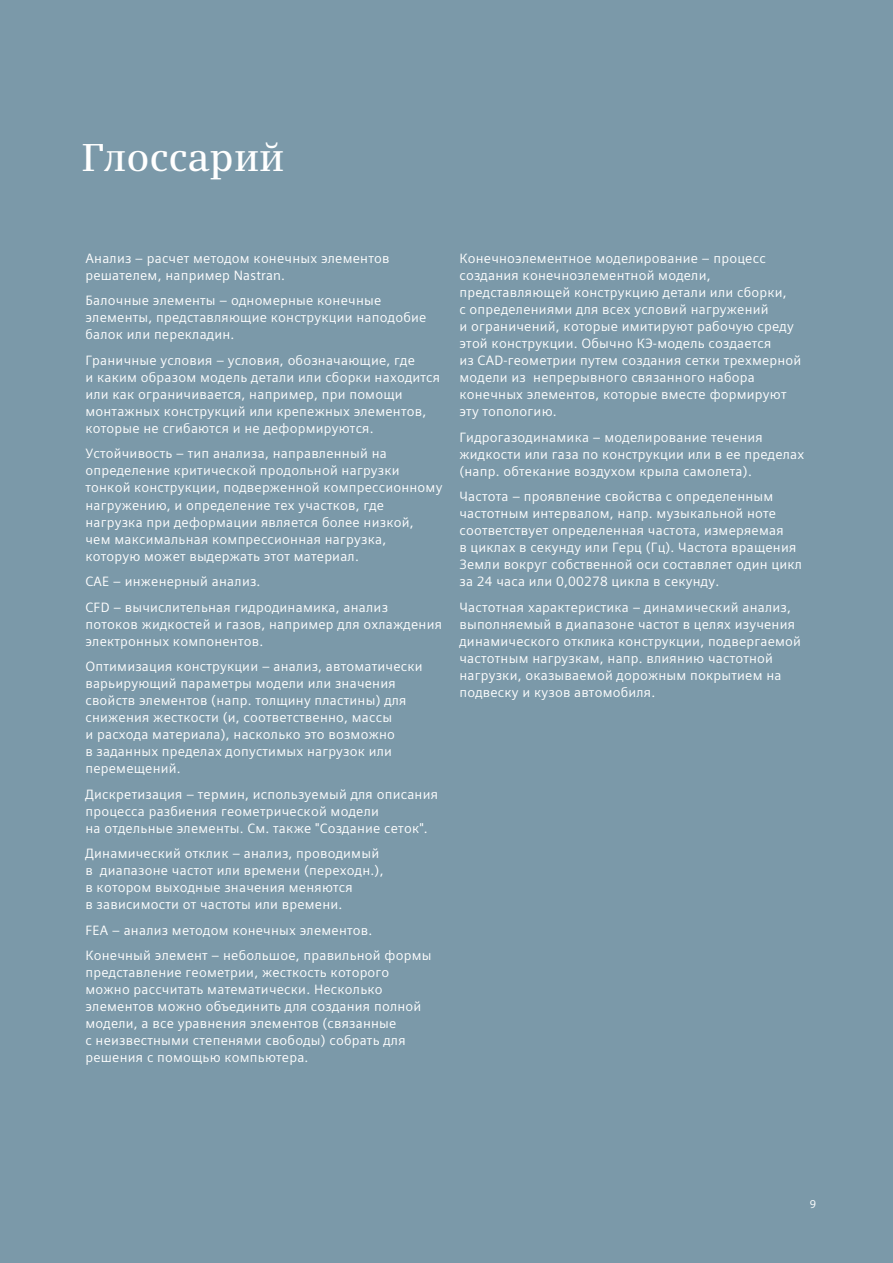
<style>
.page{position:relative;width:893px;height:1263px;background:#7b99a9}
.page>*{position:absolute;margin:0;border:0;box-sizing:border-box;transform-origin:0 0}
._01_headline_26pt{font:600 39px "Siemens Serif";color:#fff}
._04__Copy___9pt_4mm{font:13.5px/17px "Siemens Sans Global";letter-spacing:.015em;color:#fff}
._04__Marginals_7_5pt{font:11.25px "Siemens Sans Global";color:#fff}
</style>
<div class="page">
<p class="_01_headline_26pt" style="left:82px;top:135px;width:204px">Глоссарий</p>
<p class="_04__Copy___9pt_4mm" style="left:85px;top:250px;width:305px">Анализ – расчет методом конечных элементов решателем, например Nastran.</p>
<p class="_04__Copy___9pt_4mm" style="left:85px;top:292px;width:342px">Балочные элементы – одномерные конечные элементы, представляющие конструкции наподобие балок или перекладин.</p>
<p class="_04__Copy___9pt_4mm" style="left:85px;top:352px;width:356px">Граничные условия – условия, обозначающие, где<br>и каким образом модель детали или сборки находится или как ограничивается, например, при помощи монтажных конструкций или крепежных элементов, которые не сгибаются и не деформируются.</p>
<p class="_04__Copy___9pt_4mm" style="left:85px;top:445px;width:358px">Устойчивость – тип анализа, направленный на определение критической продольной нагрузки тонкой конструкции, подверженной компрессионному нагружению, и определение тех участков, где нагрузка при деформации является более низкой,<br>чем максимальная компрессионная нагрузка, которую может выдержать этот материал.</p>
<p class="_04__Copy___9pt_4mm" style="left:85px;top:573px;width:177px">CAE – инженерный анализ.</p>
<p class="_04__Copy___9pt_4mm" style="left:85px;top:598px;width:358px">CFD – вычислительная гидродинамика, анализ потоков жидкостей и газов, например для охлаждения электронных компонентов.</p>
<p class="_04__Copy___9pt_4mm" style="left:85px;top:658px;width:339px">Оптимизация конструкции – анализ, автоматически варьирующий параметры модели или значения свойств элементов (напр. толщину пластины) для снижения жесткости (и, соответственно, массы<br>и расхода материала), насколько это возможно<br>в заданных пределах допустимых нагрузок или перемещений.</p>
<p class="_04__Copy___9pt_4mm" style="left:85px;top:786px;width:354px">Дискретизация – термин, используемый для описания процесса разбиения геометрической модели<br>на отдельные элементы. См. также "Создание сеток".</p>
<p class="_04__Copy___9pt_4mm" style="left:85px;top:845px;width:300px">Динамический отклик – анализ, проводимый в диапазоне частот или времени (переходн.), в котором выходные значения меняются<br>в зависимости от частоты или времени.</p>
<p class="_04__Copy___9pt_4mm" style="left:85px;top:922px;width:288px">FEA – анализ методом конечных элементов.</p>
<p class="_04__Copy___9pt_4mm" style="left:85px;top:947px;width:348px">Конечный элемент – небольшое, правильной формы представление геометрии, жесткость которого можно рассчитать математически. Несколько элементов можно объединить для создания полной модели, а все уравнения элементов (связанные<br>с неизвестными степенями свободы) собрать для решения с помощью компьютера.</p>
<p class="_04__Copy___9pt_4mm" style="left:459px;top:250px;width:343px">Конечноэлементное моделирование – процесс создания конечноэлементной модели, представляющей конструкцию детали или сборки,<br>с определениями для всех условий нагружений<br>и ограничений, которые имитируют рабочую среду этой конструкции. Обычно КЭ-модель создается<br>из CAD-геометрии путем создания сетки трехмерной модели из непрерывного связанного набора конечных элементов, которые вместе формируют эту топологию.</p>
<p class="_04__Copy___9pt_4mm" style="left:459px;top:428px;width:346px">Гидрогазодинамика – моделирование течения жидкости или газа по конструкции или в ее пределах (напр. обтекание воздухом крыла самолета).</p>
<p class="_04__Copy___9pt_4mm" style="left:459px;top:488px;width:344px">Частота – проявление свойства с определенным частотным интервалом, напр. музыкальной ноте соответствует определенная частота, измеряемая<br>в циклах в секунду или Герц (Гц). Частота вращения Земли вокруг собственной оси составляет один цикл за 24 часа или 0,00278 цикла в секунду.</p>
<p class="_04__Copy___9pt_4mm" style="left:459px;top:599px;width:343px">Частотная характеристика – динамический анализ, выполняемый в диапазоне частот в целях изучения динамического отклика конструкции, подвергаемой частотным нагрузкам, напр. влиянию частотной нагрузки, оказываемой дорожным покрытием на подвеску и кузов автомобиля.</p>
<p class="_04__Marginals_7_5pt" style="left:810px;top:1195px;width:8px">9</p>
</div>
